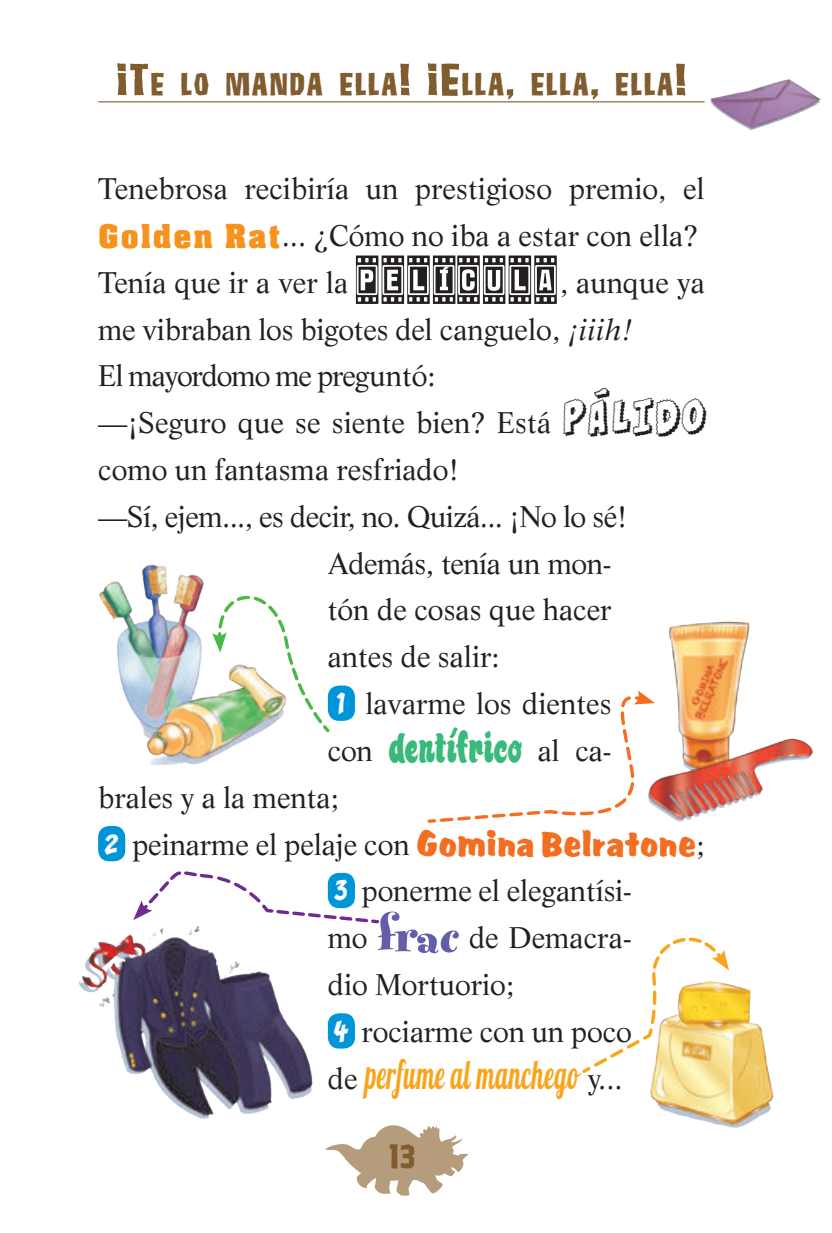
<style>
.page{position:relative;width:832px;height:1233px;background:#fff}
.page>*{position:absolute;margin:0;border:0;box-sizing:border-box;transform-origin:0 0}
.t1{font:72px "Filmstar Normal";letter-spacing:.05em;color:#231f20}
.t2{font:49.5px "Fink Brush";letter-spacing:-.025em;color:#39b97a;scale:.8 1}
.t3{font:40.5px "Lobster 1.4";letter-spacing:.025em;color:#f9a51b;scale:.6 1}
.t4{font:33.75px "Tiki Island";color:#815c2e;scale:1.15 1}
.t5{font:31.5px "Tiki Island";letter-spacing:.05em;color:#815c2e;scale:1.15 1}
.t6{font:29.25px/46.8px "Life";color:#231f20}
.t7{font:29.25px "Life";letter-spacing:-.02em;color:#231f20}
.t8{font:29.25px "Life";letter-spacing:-.04em;color:#231f20}
.s1{font-size:45px}
.s2{font-family:"Aachen Bold Plain";font-size:36px;color:#f7931d}
.s3{font-size:83.25px;color:#fff}
.s4{font-style:italic}
.s5{font-family:"CC Goosebumps Outline";font-size:42.75px}
.s6{font-family:"CC Zoinks";font-size:24.97px;color:#fff}
.s7{font-family:"Life";font-size:29.25px;color:#231f20}
.s8{font-family:"Accent URWT Norm";font-size:40.5px;color:#f36e21}
.s9{font-family:"Fontesque";font-weight:800;font-size:49.5px;color:#625ea9}
</style>
<div class="page">
<img style="left:78px;top:926px;width:235px;height:193px">
<img style="left:654px;top:621px;width:159px;height:201px">
<img style="left:99px;top:564px;width:157px;height:200px">
<img style="left:650px;top:966px;width:124px;height:162px">
<div style="left:327px;top:685px;width:28px;height:36px;background:#0095d9;border-radius:11px"></div>
<div style="left:98px;top:826px;width:27px;height:35px;background:#0095d9;border-radius:11px"></div>
<div style="left:327px;top:1013px;width:28px;height:35px;background:#0095d9;border-radius:11px"></div>
<svg style="left:325px;top:1125px;width:143px;height:70px"></svg>
<hr style="left:98px;top:101px;width:606px;height:1px;background:#815c2e">
<img style="left:704px;top:79px;width:117px;height:52px">
<svg style="left:212px;top:585px;width:119px;height:149px"></svg>
<svg style="left:427px;top:690px;width:227px;height:133px"></svg>
<svg style="left:582px;top:937px;width:146px;height:138px"></svg>
<svg style="left:133px;top:871px;width:247px;height:53px"></svg>
<p class="t5" style="left:116px;top:65px;width:496px"><span class="s1">¡T</span>E LO MANDA ELLA<span class="s1">! ¡E</span>LLA<span class="s1">,</span> ELLA<span class="s1">,</span> ELLA<span class="s1">!</span></p>
<p class="t6" style="left:98px;top:165px;width:607px">Tenebrosa recibiría un prestigioso premio, el<br><span class="s2">Golden Rat</span>... ¿Cómo no iba a estar con ella?<br>Tenía que ir a ver la</p>
<h1 class="t1" style="left:356px;top:246px;width:202px">PELi<span class="s3">´</span>CULA</h1>
<p class="t6" style="left:560px;top:258px;width:146px">, aunque ya</p>
<p class="t6" style="left:98px;top:305px;width:536px">me vibraban los bigotes del canguelo, <span class="s4">¡iiih!</span></p>
<p class="t8" style="left:98px;top:358px;width:339px">El mayordomo me preguntó:</p>
<p class="t6" style="left:98px;top:399px;width:607px">—¡Seguro que se siente bien? Está <span class="s5">Pa</span><sup>´</sup><span class="s5">LIDO</span></p>
<p class="t6" style="left:98px;top:446px;width:362px">co mo un fantasma resfriado!</p>
<p class="t7" style="left:98px;top:498px;width:530px">—Sí, ejem..., es decir, no. Quizá... ¡No lo sé!</p>
<p class="t7" style="left:327px;top:545px;width:285px">Además, tenía un mon-</p>
<p class="t6" style="left:327px;top:586px;width:285px">tón de cosas que hacer</p>
<p class="t6" style="left:327px;top:633px;width:173px">antes de salir:</p>
<p class="t6" style="left:336px;top:680px;width:276px"><span class="s6">1</span> lavarme los dientes</p>
<h2 class="t2" style="left:327px;top:716px;width:356px"><span class="s7">con</span> dentífrico <span class="s7">al ca-</span></h2>
<p class="t6" style="left:98px;top:773px;width:242px">brales y a la menta;</p>
<p class="t6" style="left:105px;top:820px;width:600px"><span class="s6">2</span> peinarme el pelaje con <span class="s8">Gomina Belratone</span>;</p>
<p class="t6" style="left:335px;top:867px;width:298px"><span class="s6">3</span> ponerme el elegantísi-</p>
<p class="t6" style="left:327px;top:914px;width:305px">mo <span class="s9">frac</span> de Demacra-</p>
<p class="t6" style="left:327px;top:960px;width:188px">dio Mor tuorio;</p>
<p class="t6" style="left:333px;top:1007px;width:300px"><span class="s6">4</span> rociarme con un poco</p>
<h3 class="t3" style="left:327px;top:1048px;width:492px"><span class="s7">de</span> perfume al manchego <span class="s7">y...</span></h3>
<p class="t4" style="left:389px;top:1135px;width:24px">13</p>
</div>
